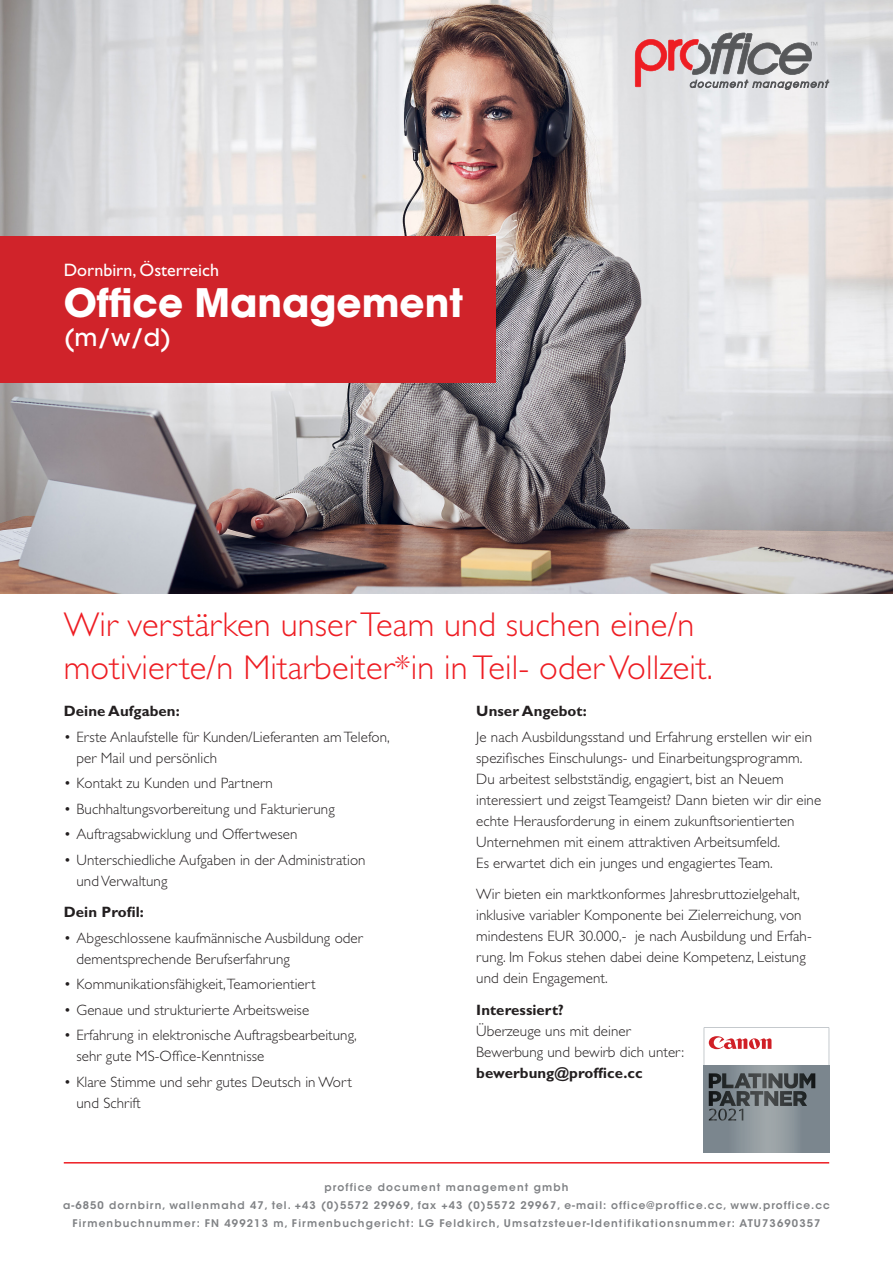
<style>
.page{position:relative;width:893px;height:1263px;background:#fff}
.page>*{position:absolute;margin:0;border:0;box-sizing:border-box;transform-origin:0 0}
.t1{font:700 39px "ITC Avant Garde Std";color:#fff}
.t2{font:300 34.5px/43.5px "Gill Sans Std";letter-spacing:.005em;color:#ee1d23}
.t3{font:500 24px "ITC Avant Garde Std";color:#fff}
.t4{font:18px "Gill Sans Std";color:#fff}
.t5{font:300 15px/21px "Gill Sans Std";letter-spacing:.005em;color:#231f20}
.t6{font:700 15px "Gill Sans Std";letter-spacing:.005em;color:#231f20}
.t7{font:600 10.5px "ITC Avant Garde Std";letter-spacing:.11em;color:#808285}
.s1{font-weight:700}
</style>
<div class="page">
<img style="left:0;top:0;width:893px;height:594px">
<div style="left:0;top:236px;width:495px;height:146px;background:#d0232a"></div>
<hr style="left:64px;top:1162px;width:765px;height:1px;background:#ee1d23">
<svg style="left:635px;top:33px;width:194px;height:57px;background:#c0acaf"></svg>
<svg style="left:704px;top:1027px;width:125px;height:126px"></svg>
<p class="t4" style="left:64px;top:259px;width:157px">Dornbirn, Österreich</p>
<p class="t1" style="left:64px;top:278px;width:401px">Office Management</p>
<p class="t3" style="left:64px;top:322px;width:109px">(m/w/d)</p>
<p class="t2" style="left:64px;top:603px;width:651px">Wir verstärken unser Team und suchen eine/n motivierte/n Mitarbeiter*in in Teil- oder Vollzeit.</p>
<p class="t6" style="left:64px;top:702px;width:118px">Deine Aufgaben:</p>
<p class="t5" style="left:77px;top:726px;width:315px;text-indent:-13px">• Erste Anlaufstelle für Kunden/Lieferanten am Telefon, per Mail und persönlich</p>
<p class="t5" style="left:64px;top:773px;width:211px">• Kontakt zu Kunden und Partnern</p>
<p class="t5" style="left:64px;top:798px;width:272px">• Buchhaltungsvorbereitung und Fakturierung</p>
<p class="t5" style="left:64px;top:824px;width:235px">• Auftragsabwicklung und Offertwesen</p>
<p class="t5" style="left:77px;top:849px;width:291px;text-indent:-13px">• Unterschiedliche Aufgaben in der Administration und Verwaltung</p>
<p class="t6" style="left:64px;top:903px;width:82px">Dein Profil:</p>
<p class="t5" style="left:77px;top:927px;width:288px;text-indent:-13px">• Abgeschlossene kaufmännische Ausbildung oder dementsprechende Berufserfahrung</p>
<p class="t5" style="left:64px;top:974px;width:253px">• Kommunikationsfähigkeit, Teamorientiert</p>
<p class="t5" style="left:64px;top:999px;width:247px">• Genaue und strukturierte Arbeitsweise</p>
<p class="t5" style="left:77px;top:1025px;width:282px;text-indent:-13px">• Erfahrung in elektronische Auftragsbearbeitung, sehr gute MS-Office-Kenntnisse</p>
<p class="t5" style="left:77px;top:1071px;width:277px;text-indent:-13px">• Klare Stimme und sehr gutes Deutsch in Wort und Schrift</p>
<p class="t6" style="left:476px;top:702px;width:112px">Unser Angebot:</p>
<p class="t5" style="left:476px;top:726px;width:346px">Je nach Ausbildungsstand und Erfahrung erstellen wir ein spezifisches Einschulungs- und Einarbeitungsprogramm.<br>Du arbeitest selbstständig, engagiert, bist an Neuem interessiert und zeigst Teamgeist? Dann bieten wir dir eine echte Herausforderung in einem zukunftsorientierten Unternehmen mit einem attraktiven Arbeitsumfeld.<br>Es erwartet dich ein junges und engagiertes Team.</p>
<p class="t5" style="left:476px;top:884px;width:337px">Wir bieten ein marktkonformes Jahresbruttozielgehalt, inklusive variabler Komponente bei Zielerreichung, von mindestens EUR 30.000,- je nach Ausbildung und Erfah&shy;rung. Im Fokus stehen dabei deine Kompetenz, Leistung und dein Engagement.</p>
<p class="t6" style="left:476px;top:1001px;width:89px">Interessiert?</p>
<p class="t5" style="left:476px;top:1020px;width:210px">Überzeuge uns mit deiner<br>Bewerbung und bewirb dich unter: <span class="s1">bewerbung@proffice.cc</span></p>
<p class="t7" style="left:325px;top:1181px;width:245px">proffice document management gmbh</p>
<p class="t7" style="left:63px;top:1199px;width:768px">a-6850 dornbirn, wallenmahd 47, tel. +43 (0)5572 29969, fax +43 (0)5572 29967, e-mail: office@proffice.cc, www.proffice.cc</p>
<p class="t7" style="left:72px;top:1217px;width:750px">Firmenbuchnummer: FN 499213 m, Firmenbuchgericht: LG Feldkirch, Umsatzsteuer-Identifikationsnummer: ATU73690357</p>
</div>
